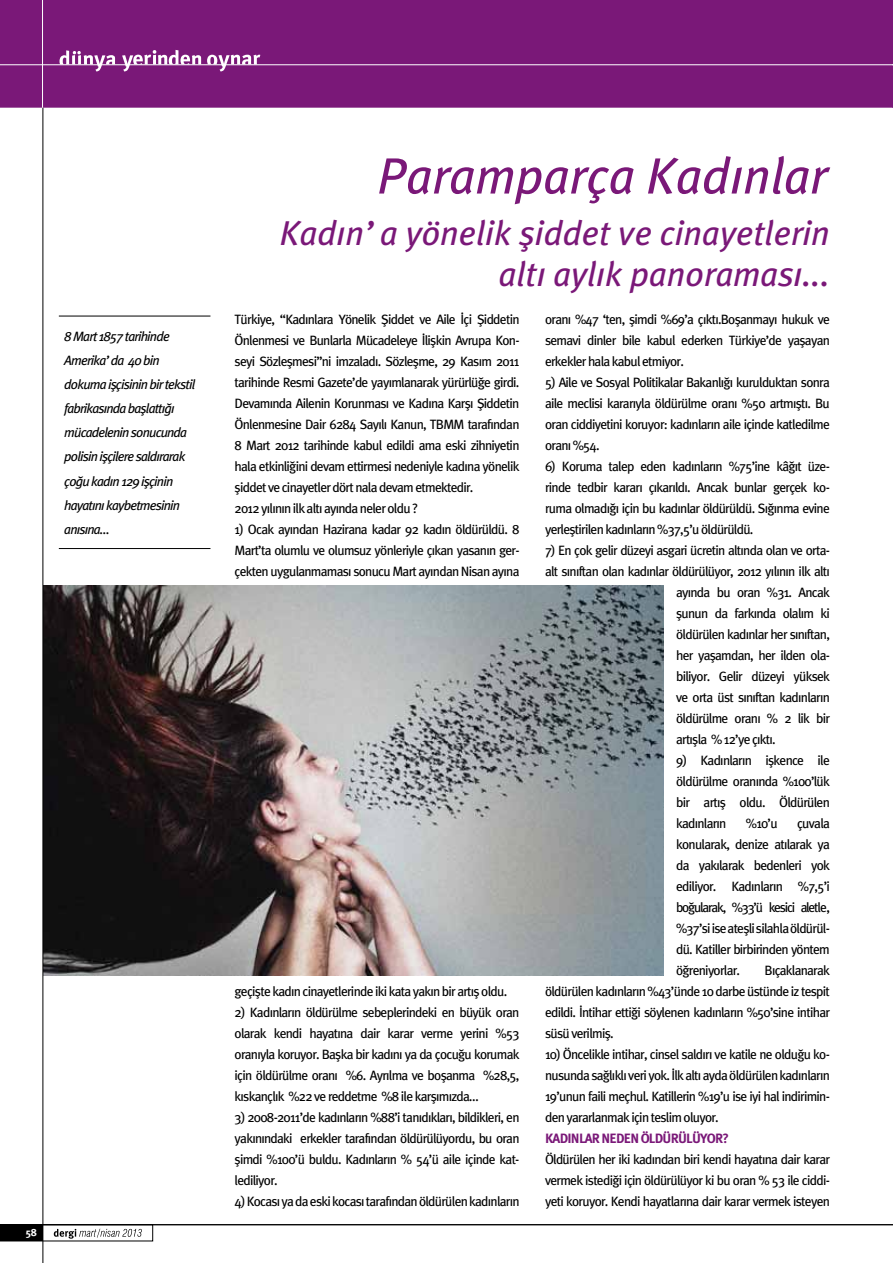
<style>
.page{position:relative;width:893px;height:1263px;background:#fff}
.page>*{position:absolute;margin:0;border:0;box-sizing:border-box;transform-origin:0 0}
.t1{font:51px "Meta Plus Book Italic Ti";color:#7a1878}
.t2{font:34.5px/40.5px "Meta Plus Book Italic Ti";color:#7a1878;text-align:right}
.t3{font:13.5px/21px "Meta Plus Book Roman Ti";letter-spacing:-.055em;color:#000;text-align:justify}
.t4{font:13.5px/24px "Meta Plus Book Italic Ti";letter-spacing:-.06em;color:#000}
.t5{font:13.5px "Meta Plus Bold Roman Ti";letter-spacing:-.055em;color:#7a1878}
.t6{font:10.5px "Meta Plus Bold Roman Ti";color:#fff}
</style>
<div class="page">
<img style="left:44px;top:586px;width:620px;height:389px">
<div style="left:0;top:0;width:892px;height:108px;background:#7a1878"></div>
<hr style="left:43px;top:108px;width:1px;height:1155px;background:#000">
<hr style="left:0;top:64px;width:893px;height:1px;background:#fff">
<svg style="left:892px;top:0;width:1px;height:108px"></svg>
<hr style="left:42px;top:0;width:1px;height:108px;background:#fff">
<hr style="left:59px;top:316px;width:151px;height:1px;background:#000">
<hr style="left:59px;top:548px;width:151px;height:1px;background:#000">
<hr style="left:0;top:1224px;width:893px;height:1px;background:#000">
<svg style="left:0;top:1225px;width:153px;height:16px"></svg>
<svg style="left:60px;top:50px;width:55px;height:22px"></svg>
<svg style="left:207px;top:55px;width:53px;height:17px"></svg>
<svg style="left:122px;top:50px;width:79px;height:22px"></svg>
<p class="t4" style="left:64px;top:325px;width:133px">8 Mart 1857 tarihinde<br>Amerika’da 40 bin dokuma işçisinin bir tekstil fabrikasında başlattığı mücadelenin sonucunda polisin işçilere saldırarak çoğu kadın 129 işçinin hayatını kaybetmesinin anısına…</p>
<p class="t6" style="left:26px;top:1226px;width:13px">58</p>
<h1 class="t1" style="left:377px;top:146px;width:451px">Paramparça Kadınlar</h1>
<h2 class="t2" style="left:280px;top:213px;width:552px">Kadın’a yönelik şiddet ve cinayetlerin altı aylık panoraması...</h2>
<p class="t3" style="left:235px;top:309px;width:286px;text-align:left">Türkiye, “Kadınlara Yönelik Şiddet ve Aile İçi Şiddetin Önlenmesi ve Bunlarla Mücadeleye İlişkin Avrupa Kon&shy;seyi Sözleşmesi”ni imzaladı. Sözleşme, 29 Kasım 2011 tarihinde Resmi Gazete’de yayımlanarak yürürlüğe girdi.<br>Devamında Ailenin Korunması ve Kadına Karşı Şiddetin Önlenmesine Dair 6284 Sayılı Kanun, TBMM tarafından 8 Mart 2012 tarihinde kabul edildi ama eski zihniyetin hala etkinliğini devam ettirmesi nedeniyle kadına yönelik şiddet ve cinayetler dört nala devam etmektedir.<br>2012 yılının ilk altı ayında neler oldu ?</p>
<p class="t3" style="left:235px;top:519px;width:286px">1) Ocak ayından Hazirana kadar 92 kadın öldürüldü. 8<br>Mart’ta olumlu ve olumsuz yönleriyle çıkan yasanın ger&shy;çekten uygulanmaması sonucu Mart ayından Nisan ayına</p>
<p class="t3" style="left:235px;top:981px;width:274px">geçişte kadın cinayetlerinde iki kata yakın bir artış oldu.</p>
<p class="t3" style="left:235px;top:1002px;width:286px">2) Kadınların öldürülme sebeplerindeki en büyük oran olarak kendi hayatına dair karar verme yerini %53 oranıyla koruyor. Başka bir kadını ya da çocuğu korumak için öldürülme oranı %6. Ayrılma ve boşanma %28,5, kıskançlık %22 ve reddetme %8 ile karşımızda…</p>
<p class="t3" style="left:235px;top:1107px;width:286px">3) 2008-2011’de kadınların %88’i tanıdıkları, bildikleri, en yakınındaki erkekler tarafından öldürülüyordu, bu oran şimdi %100’ü buldu. Kadınların % 54’ü aile içinde kat&shy;lediliyor.</p>
<p class="t3" style="left:235px;top:1191px;width:286px">4) Kocası ya da eski kocası tarafından öldürülen kadınların</p>
<p class="t3" style="left:545px;top:309px;width:286px">oranı %47 ‘ten, şimdi %69’a çıktı.Boşanmayı hukuk ve semavi dinler bile kabul ederken Türkiye’de yaşayan erkekler hala kabul etmiyor.</p>
<p class="t3" style="left:545px;top:372px;width:286px">5) Aile ve Sosyal Politikalar Bakanlığı kurulduktan sonra aile meclisi kararıyla öldürülme oranı %50 artmıştı. Bu oran ciddiyetini koruyor: kadınların aile içinde katledilme oranı %54.</p>
<p class="t3" style="left:545px;top:456px;width:286px">6) Koruma talep eden kadınların %75’ine kâğıt üze&shy;rinde tedbir kararı çıkarıldı. Ancak bunlar gerçek ko&shy;ruma olmadığı için bu kadınlar öldürüldü. Sığınma evine yerleştirilen kadınların %37,5’u öldürüldü.</p>
<p class="t3" style="left:545px;top:540px;width:286px">7) En çok gelir düzeyi asgari ücretin altında olan ve orta-</p>
<p class="t3" style="left:545px;top:561px;width:286px">alt sınıftan olan kadınlar öldürülüyor, 2012 yılının ilk altı</p>
<p class="t3" style="left:676px;top:582px;width:155px">ayında bu oran %31. Ancak</p>
<p class="t3" style="left:676px;top:603px;width:155px">şunun da farkında olalım ki</p>
<p class="t3" style="left:676px;top:624px;width:155px">öldürülen kadınlar her sınıftan,</p>
<p class="t3" style="left:676px;top:645px;width:155px">her yaşamdan, her ilden ola-</p>
<p class="t3" style="left:676px;top:666px;width:155px">biliyor. Gelir düzeyi yüksek</p>
<p class="t3" style="left:676px;top:687px;width:155px">ve orta üst sınıftan kadınların</p>
<p class="t3" style="left:676px;top:708px;width:155px">öldürülme oranı % 2 lik bir</p>
<p class="t3" style="left:676px;top:729px;width:101px">artışla % 12’ye çıktı.</p>
<p class="t3" style="left:676px;top:750px;width:155px">9) Kadınların işkence ile öldürülme oranında %100’lük bir artış oldu. Öldürülen kadınların</p>
<p class="t3" style="left:676px;top:813px;width:155px;text-indent:121px">çuvala konularak, denize atılarak ya da yakılarak bedenleri yok ediliyor. Kadınların %7,5’i boğularak, %33’ü kesici aletle, %37’si ise ateşli silahla öldürül&shy;dü. Katiller birbirinden yöntem öğreniyorlar.</p>
<p class="t3" style="left:746px;top:813px;width:33px">%10’u</p>
<p class="t3" style="left:545px;top:960px;width:286px;text-indent:220px">Bıçaklanarak öldürülen kadınların %43’ünde 10 darbe üstünde iz tespit edildi. İntihar ettiği söylenen kadınların %50’sine intihar süsü verilmiş.</p>
<p class="t3" style="left:545px;top:1044px;width:286px">10) Öncelikle intihar, cinsel saldırı ve katile ne olduğu ko&shy;nusunda sağlıklı veri yok. İlk altı ayda öldürülen kadınların 19’unun faili meçhul. Katillerin %19’u ise iyi hal indirimin&shy;den yararlanmak için teslim oluyor.</p>
<p class="t5" style="left:545px;top:1131px;width:186px">KADINLAR NEDEN ÖLDÜRÜLÜYOR?</p>
<p class="t3" style="left:545px;top:1149px;width:286px">Öldürülen her iki kadından biri kendi hayatına dair karar vermek istediği için öldürülüyor ki bu oran % 53 ile ciddi&shy;yeti koruyor. Kendi hayatlarına dair karar vermek isteyen</p>
</div>
